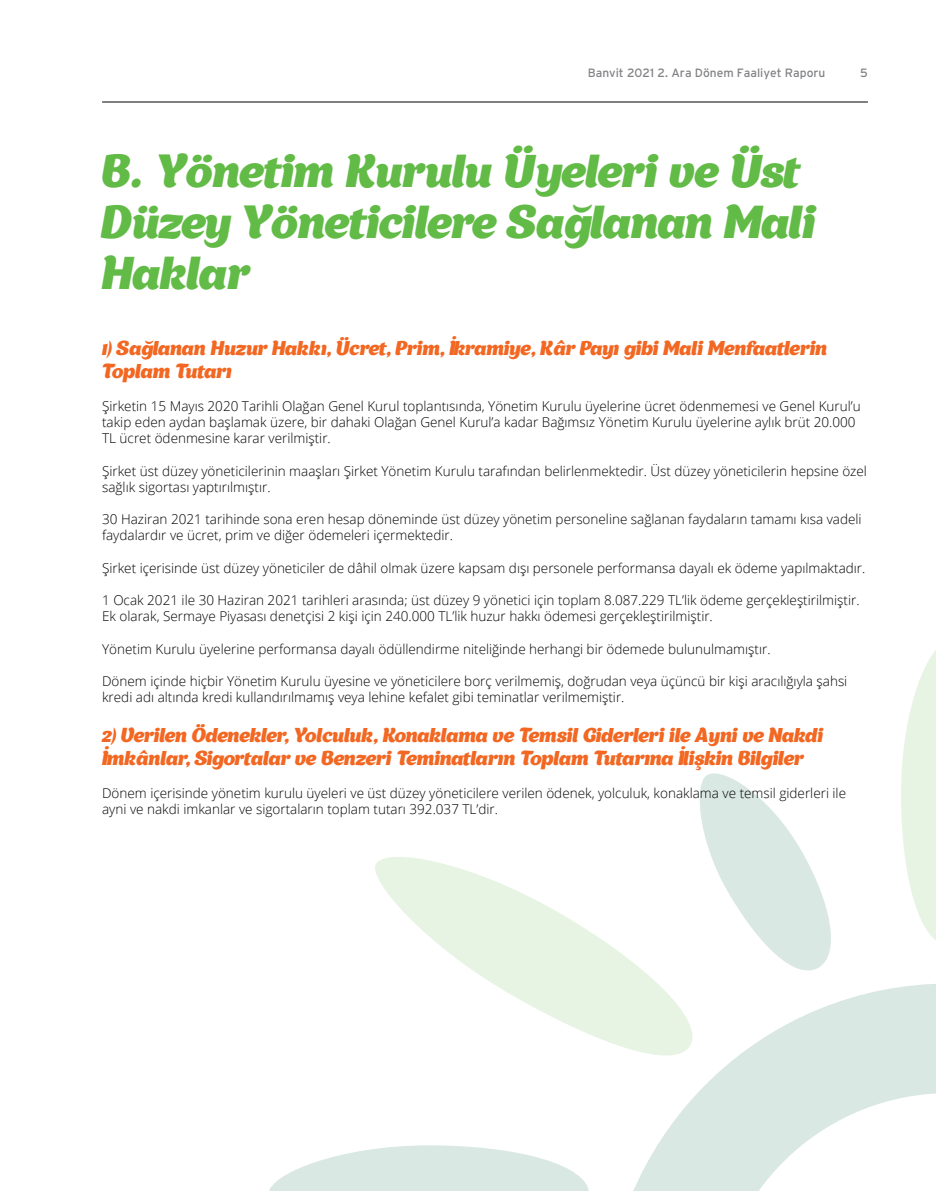
<style>
.page{position:relative;width:936px;height:1191px;background:#fff}
.page>*{position:absolute;margin:0;border:0;box-sizing:border-box;transform-origin:0 0}
.t1{font:italic 45px/51px "Appetite";color:#62bb46}
.t2{font:italic 19.5px/23.4px "Appetite";color:#f26722}
.t3{font:300 13.5px/16.2px "Open Sans";color:#000}
.t4{font:12px "Interstate Regular TR";color:#808285}
</style>
<div class="page">
<hr style="left:102px;top:102px;width:765px;height:1px;background:#000">
<svg style="left:633px;top:984px;width:302px;height:207px;fill:#d9e8e2"></svg>
<svg style="left:901px;top:651px;width:34px;height:288px"></svg>
<svg style="left:699px;top:773px;width:132px;height:198px"></svg>
<svg style="left:269px;top:1145px;width:320px;height:46px"></svg>
<svg style="left:375px;top:846px;width:330px;height:225px"></svg>
<p class="t4" style="left:587px;top:66px;width:239px">Banvit 2021 2. Ara Dönem Faaliyet Raporu</p>
<p class="t4" style="left:860px;top:66px;width:9px">5</p>
<h1 class="t1" style="left:102px;top:146px;width:715px">B. Yönetim Kurulu Üyeleri ve Üst<br>Düzey Yöneticilere Sağlanan Mali<br>Haklar</h1>
<h2 class="t2" style="left:102px;top:336px;width:726px">1) Sağlanan Huzur Hakkı, Ücret, Prim, İkramiye, Kâr Payı gibi Mali Menfaatlerin<br>Toplam Tutarı</h2>
<p class="t3" style="left:102px;top:397px;width:760px">Şirketin 15 Mayıs 2020 Tarihli Olağan Genel Kurul toplantısında, Yönetim Kurulu üyelerine ücret ödenmemesi ve Genel Kurul’u takip eden aydan başlamak üzere, bir dahaki Olağan Genel Kurul’a kadar Bağımsız Yönetim Kurulu üyelerine aylık brüt 20.000<br>TL ücret ödenmesine karar verilmiştir.</p>
<p class="t3" style="left:102px;top:462px;width:766px">Şirket üst düzey yöneticilerinin maaşları Şirket Yönetim Kurulu tarafından belirlenmektedir. Üst düzey yöneticilerin hepsine özel sağlık sigortası yaptırılmıştır.</p>
<p class="t3" style="left:102px;top:511px;width:761px">30 Haziran 2021 tarihinde sona eren hesap döneminde üst düzey yönetim personeline sağlanan faydaların tamamı kısa vadeli faydalardır ve ücret, prim ve diğer ödemeleri içermektedir.</p>
<p class="t3" style="left:102px;top:559px;width:764px">Şirket içerisinde üst düzey yöneticiler de dâhil olmak üzere kapsam dışı personele performansa dayalı ek ödeme yapılmaktadır.</p>
<p class="t3" style="left:102px;top:592px;width:759px">1 Ocak 2021 ile 30 Haziran 2021 tarihleri arasında; üst düzey 9 yönetici için toplam 8.087.229 TL’lik ödeme gerçekleştirilmiştir.<br>Ek olarak, Sermaye Piyasası denetçisi 2 kişi için 240.000 TL’lik huzur hakkı ödemesi gerçekleştirilmiştir.</p>
<p class="t3" style="left:102px;top:640px;width:670px">Yönetim Kurulu üyelerine performansa dayalı ödüllendirme niteliğinde herhangi bir ödemede bulunulmamıştır.</p>
<p class="t3" style="left:102px;top:673px;width:746px">Dönem içinde hiçbir Yönetim Kurulu üyesine ve yöneticilere borç verilmemiş, doğrudan veya üçüncü bir kişi aracılığıyla şahsi kredi adı altında kredi kullandırılmamış veya lehine kefalet gibi teminatlar verilmemiştir.</p>
<h2 class="t2" style="left:102px;top:723px;width:722px">2) Verilen Ödenekler, Yolculuk, Konaklama ve Temsil Giderleri ile Ayni ve Nakdi<br>İmkânlar, Sigortalar ve Benzeri Teminatların Toplam Tutarına İlişkin Bilgiler</h2>
<p class="t3" style="left:102px;top:784px;width:745px">Dönem içerisinde yönetim kurulu üyeleri ve üst düzey yöneticilere verilen ödenek, yolculuk, konaklama ve temsil giderleri ile ayni ve nakdi imkanlar ve sigortaların toplam tutarı 392.037 TL’dir.</p>
</div>
